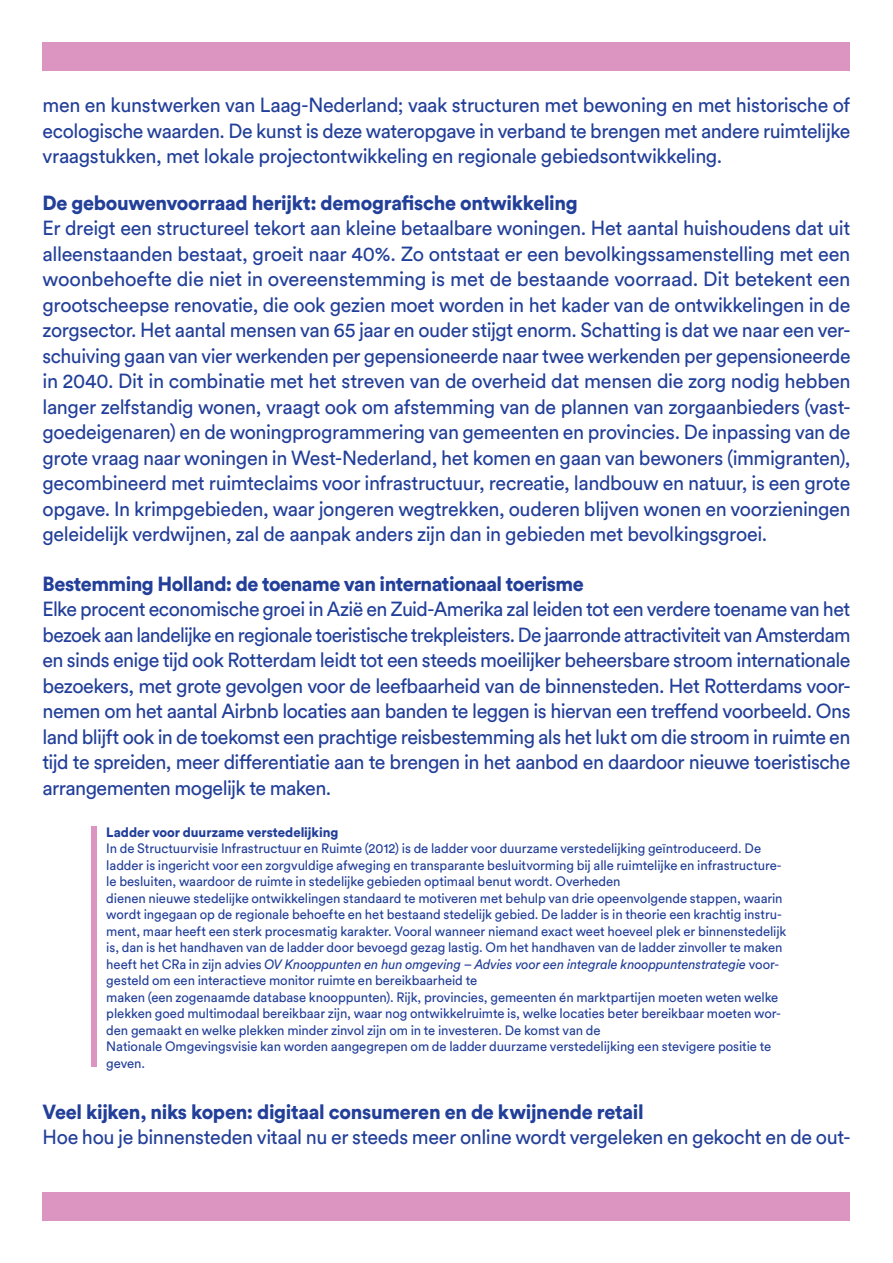
<style>
.page{position:relative;width:893px;height:1263px;background:#fff}
.page>*{position:absolute;margin:0;border:0;box-sizing:border-box;transform-origin:0 0}
.t1{font:20.25px/25.5px "Circular Std";letter-spacing:-.02em;color:#223f99;text-align:justify}
.t2{font:20.25px/25.5px "Circular Std";letter-spacing:-.02em;color:#223f99;text-align:justify;scale:.96 1}
.t3{font:900 20.25px "Circular Std";letter-spacing:-.02em;color:#223f99}
.t4{font:13.5px/16.5px "Circular Std";letter-spacing:-.005em;color:#223f99}
.t5{font:900 13.5px "Circular Std";letter-spacing:-.005em;color:#223f99}
.s1{font-style:italic}
</style>
<div class="page">
<div style="left:43px;top:43px;width:807px;height:28px;background:#dc94c0"></div>
<div style="left:43px;top:1192px;width:807px;height:28px;background:#dc94c0"></div>
<div style="left:91px;top:826px;width:5px;height:241px;background:#dc94c0"></div>
<p class="t1" style="left:43px;top:92px;width:809px">men en kunstwerken van Laag-Nederland; vaak structuren met bewoning en met historische of ecologische waarden. De kunst is deze wateropgave in verband te brengen met andere ruimtelijke vraagstukken, met lokale projectontwikkeling en regionale gebiedsontwikkeling.</p>
<p class="t3" style="left:43px;top:189px;width:537px">De gebouwenvoorraad herijkt: demografische ontwikkeling</p>
<p class="t1" style="left:43px;top:215px;width:810px">Er dreigt een structureel tekort aan kleine betaalbare woningen. Het aantal huishoudens dat uit alleenstaanden bestaat, groeit naar 40%. Zo ontstaat er een bevolkingssamenstelling met een woonbehoefte die niet in overeenstemming is met de bestaande voorraad. Dit betekent een grootscheepse renovatie, die ook gezien moet worden in het kader van de ontwikkelingen in de zorgsector. Het aantal mensen van 65 jaar en ouder stijgt enorm. Schatting is dat we naar een ver&shy;schuiving gaan van vier werkenden per gepensioneerde naar twee werkenden per gepensioneerde in 2040. Dit in combinatie met het streven van de overheid dat mensen die zorg nodig hebben langer zelfstandig wonen, vraagt ook om afstemming van de plannen van zorgaanbieders (vast&shy;goedeigenaren) en de woningprogrammering van gemeenten en provincies. De inpassing van de grote vraag naar woningen in West-Nederland, het komen en gaan van bewoners (immigranten), gecombineerd met ruimteclaims voor infrastructuur, recreatie, landbouw en natuur, is een grote opgave. In krimpgebieden, waar jongeren wegtrekken, ouderen blijven wonen en voorzieningen geleidelijk verdwijnen, zal de aanpak anders zijn dan in gebieden met bevolkingsgroei.</p>
<p class="t3" style="left:43px;top:570px;width:543px">Bestemming Holland: de toename van internationaal toerisme</p>
<p class="t2" style="left:43px;top:596px;width:843px">Elke procent economische groei in Azië en Zuid-Amerika zal leiden tot een verdere toename van het bezoek aan landelijke en regionale toeristische trekpleisters. De jaarronde attractiviteit van Amsterdam en sinds enige tijd ook Rotterdam leidt tot een steeds moeilijker beheersbare stroom internationale bezoekers, met grote gevolgen voor de leefbaarheid van de binnensteden. Het Rotterdams voor&shy;nemen om het aantal Airbnb locaties aan banden te leggen is hiervan een treffend voorbeeld. Ons land blijft ook in de toekomst een prachtige reisbestemming als het lukt om die stroom in ruimte en tijd te spreiden, meer differentiatie aan te brengen in het aanbod en daardoor nieuwe toeristische arrangementen mogelijk te maken.</p>
<p class="t5" style="left:106px;top:823px;width:234px">Ladder voor duurzame verstedelijking</p>
<p class="t4" style="left:106px;top:840px;width:682px">In de Structuurvisie Infrastructuur en Ruimte (2012) is de ladder voor duurzame verstedelijking geïntroduceerd. De ladder is ingericht voor een zorgvuldige afweging en transparante besluitvorming bij alle ruimtelijke en infrastructure&shy;le besluiten, waardoor de ruimte in stedelijke gebieden optimaal benut wordt. Overheden<br>dienen nieuwe stedelijke ontwikkelingen standaard te motiveren met behulp van drie opeenvolgende stappen, waarin wordt ingegaan op de regionale behoefte en het bestaand stedelijk gebied. De ladder is in theorie een krachtig instru&shy;ment, maar heeft een sterk procesmatig karakter. Vooral wanneer niemand exact weet hoeveel plek er binnenstedelijk is, dan is het handhaven van de ladder door bevoegd gezag lastig. Om het handhaven van de ladder zinvoller te maken heeft het CRa in zijn advies <span class="s1">OV Knooppunten en hun omgeving</span> – <span class="s1">Advies voor een integrale knooppuntenstrategie</span> voor&shy;gesteld om een interactieve monitor ruimte en bereikbaarheid te<br>maken (een zogenaamde database knooppunten). Rijk, provincies, gemeenten én marktpartijen moeten weten welke plekken goed multimodaal bereikbaar zijn, waar nog ontwikkelruimte is, welke locaties beter bereikbaar moeten wor&shy;den gemaakt en welke plekken minder zinvol zijn om in te investeren. De komst van de<br>Nationale Omgevingsvisie kan worden aangegrepen om de ladder duurzame verstedelijking een stevigere positie te geven.</p>
<p class="t3" style="left:43px;top:1098px;width:603px">Veel kijken, niks kopen: digitaal consumeren en de kwijnende retail</p>
<p class="t1" style="left:43px;top:1124px;width:809px">Hoe hou je binnensteden vitaal nu er steeds meer online wordt vergeleken en gekocht en de out-</p>
</div>
